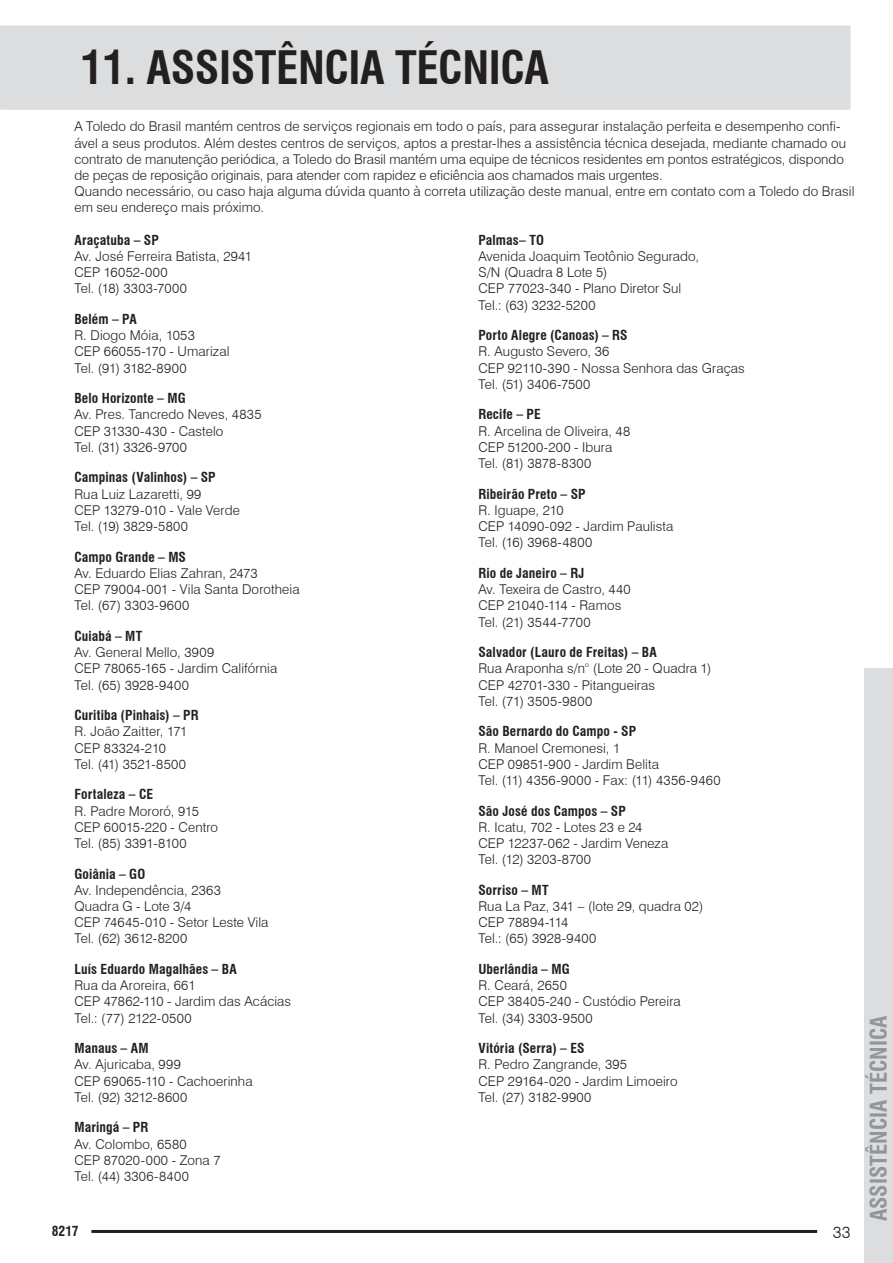
<style>
.page{position:relative;width:893px;height:1263px;background:#fff}
.page>*{position:absolute;margin:0;border:0;box-sizing:border-box;transform-origin:0 0}
.t1{font:700 condensed 45px "Swiss 721 BT";letter-spacing:-.01em;color:#231f20}
.t2{font:700 condensed 22.5px "Swiss 721 BT";color:#939598}
.t3{font:300 16.5px "Swiss 721 BT";color:#231f20}
.Texto{font:300 13.5px/16.2px "Swiss 721 BT";letter-spacing:.01em;color:#231f20}
.Texto-2{font:700 condensed 13.5px "Swiss 721 BT";letter-spacing:.01em;color:#231f20}
</style>
<div class="page">
<div style="left:0;top:25px;width:850px;height:85px;background:#dcdddf"></div>
<div style="left:864px;top:668px;width:29px;height:595px;background:#dcdddf"></div>
<hr style="left:91px;top:1230px;width:726px;height:3px;background:#231f20">
<p class="t1" style="left:81px;top:41px;width:470px">11. ASSISTÊNCIA TÉCNICA</p>
<p class="Texto" style="left:74px;top:118px;width:773px">A Toledo do Brasil mantém centros de serviços regionais em todo o país, para assegurar instalação perfeita e desempenho confi&shy;ável a seus produtos. Além destes centros de serviços, aptos a prestar-lhes a assistência técnica desejada, mediante chamado ou contrato de manutenção periódica, a Toledo do Brasil mantém uma equipe de técnicos residentes em pontos estratégicos, dispondo de peças de reposição originais, para atender com rapidez e eficiência aos chamados mais urgentes.</p>
<p class="Texto" style="left:74px;top:183px;width:782px">Quando necessário, ou caso haja alguma dúvida quanto à correta utilização deste manual, entre em contato com a Toledo do Brasil em seu endereço mais próximo.</p>
<p class="Texto-2" style="left:74px;top:232px;width:86px">Araçatuba – SP</p>
<p class="Texto" style="left:74px;top:248px;width:179px">Av. José Ferreira Batista, 2941</p>
<p class="Texto" style="left:74px;top:264px;width:95px">CEP 16052-000</p>
<p class="Texto" style="left:74px;top:280px;width:114px">Tel. (18) 3303-7000</p>
<p class="Texto-2" style="left:74px;top:311px;width:64px">Belém – PA</p>
<p class="Texto" style="left:74px;top:327px;width:122px">R. Diogo Móia, 1053</p>
<p class="Texto" style="left:74px;top:343px;width:157px">CEP 66055-170 - Umarizal</p>
<p class="Texto" style="left:74px;top:360px;width:114px">Tel. (91) 3182-8900</p>
<p class="Texto-2" style="left:74px;top:390px;width:113px">Belo Horizonte – MG</p>
<p class="Texto" style="left:74px;top:406px;width:189px">Av. Pres. Tancredo Neves, 4835</p>
<p class="Texto" style="left:74px;top:423px;width:151px">CEP 31330-430 - Castelo</p>
<p class="Texto" style="left:74px;top:439px;width:114px">Tel. (31) 3326-9700</p>
<p class="Texto-2" style="left:74px;top:469px;width:143px">Campinas (Valinhos) – SP</p>
<p class="Texto" style="left:74px;top:486px;width:129px">Rua Luiz Lazaretti, 99</p>
<p class="Texto" style="left:74px;top:502px;width:167px">CEP 13279-010 - Vale Verde</p>
<p class="Texto" style="left:74px;top:518px;width:115px">Tel. (19) 3829-5800</p>
<p class="Texto-2" style="left:74px;top:549px;width:113px">Campo Grande – MS</p>
<p class="Texto" style="left:74px;top:565px;width:185px">Av. Eduardo Elias Zahran, 2473</p>
<p class="Texto" style="left:74px;top:581px;width:227px">CEP 79004-001 - Vila Santa Dorotheia</p>
<p class="Texto" style="left:74px;top:597px;width:116px">Tel. (67) 3303-9600</p>
<p class="Texto-2" style="left:74px;top:628px;width:69px">Cuiabá – MT</p>
<p class="Texto" style="left:74px;top:644px;width:141px">Av. General Mello, 3909</p>
<p class="Texto" style="left:74px;top:660px;width:204px">CEP 78065-165 - Jardim Califórnia</p>
<p class="Texto" style="left:74px;top:676px;width:116px">Tel. (65) 3928-9400</p>
<p class="Texto-2" style="left:74px;top:707px;width:126px">Curitiba (Pinhais) – PR</p>
<p class="Texto" style="left:74px;top:723px;width:115px">R. João Zaitter, 171</p>
<p class="Texto" style="left:74px;top:739px;width:93px">CEP 83324-210</p>
<p class="Texto" style="left:74px;top:756px;width:113px">Tel. (41) 3521-8500</p>
<p class="Texto-2" style="left:74px;top:786px;width:80px">Fortaleza – CE</p>
<p class="Texto" style="left:74px;top:802px;width:126px">R. Padre Mororó, 915</p>
<p class="Texto" style="left:74px;top:819px;width:145px">CEP 60015-220 - Centro</p>
<p class="Texto" style="left:74px;top:835px;width:114px">Tel. (85) 3391-8100</p>
<p class="Texto-2" style="left:74px;top:865px;width:72px">Goiânia – GO</p>
<p class="Texto" style="left:74px;top:882px;width:148px">Av. Independência, 2363</p>
<p class="Texto" style="left:74px;top:898px;width:118px">Quadra G - Lote 3/4</p>
<p class="Texto" style="left:74px;top:914px;width:196px">CEP 74645-010 - Setor Leste Vila</p>
<p class="Texto" style="left:74px;top:930px;width:114px">Tel. (62) 3612-8200</p>
<p class="Texto-2" style="left:74px;top:961px;width:164px">Luís Eduardo Magalhães – BA</p>
<p class="Texto" style="left:74px;top:977px;width:123px">Rua da Aroreira, 661</p>
<p class="Texto" style="left:74px;top:993px;width:218px">CEP 47862-110 - Jardim das Acácias</p>
<p class="Texto" style="left:74px;top:1009px;width:119px">Tel.: (77) 2122-0500</p>
<p class="Texto-2" style="left:74px;top:1040px;width:76px">Manaus – AM</p>
<p class="Texto" style="left:74px;top:1056px;width:108px">Av. Ajuricaba, 999</p>
<p class="Texto" style="left:74px;top:1072px;width:180px">CEP 69065-110 - Cachoerinha</p>
<p class="Texto" style="left:74px;top:1089px;width:115px">Tel. (92) 3212-8600</p>
<p class="Texto-2" style="left:74px;top:1119px;width:75px">Maringá – PR</p>
<p class="Texto" style="left:74px;top:1135px;width:114px">Av. Colombo, 6580</p>
<p class="Texto" style="left:74px;top:1152px;width:148px">CEP 87020-000 - Zona 7</p>
<p class="Texto" style="left:74px;top:1168px;width:116px">Tel. (44) 3306-8400</p>
<p class="Texto-2" style="left:478px;top:232px;width:67px">Palmas– TO</p>
<p class="Texto" style="left:478px;top:248px;width:222px">Avenida Joaquim Teotônio Segurado,</p>
<p class="Texto" style="left:478px;top:264px;width:131px">S/N (Quadra 8 Lote 5)</p>
<p class="Texto" style="left:478px;top:280px;width:204px">CEP 77023-340 - Plano Diretor Sul</p>
<p class="Texto" style="left:478px;top:297px;width:119px">Tel.: (63) 3232-5200</p>
<p class="Texto-2" style="left:478px;top:327px;width:151px">Porto Alegre (Canoas) – RS</p>
<p class="Texto" style="left:478px;top:343px;width:133px">R. Augusto Severo, 36</p>
<p class="Texto" style="left:478px;top:360px;width:268px">CEP 92110-390 - Nossa Senhora das Graças</p>
<p class="Texto" style="left:478px;top:376px;width:114px">Tel. (51) 3406-7500</p>
<p class="Texto-2" style="left:478px;top:406px;width:64px">Recife – PE</p>
<p class="Texto" style="left:478px;top:423px;width:153px">R. Arcelina de Oliveira, 48</p>
<p class="Texto" style="left:478px;top:439px;width:135px">CEP 51200-200 - Ibura</p>
<p class="Texto" style="left:478px;top:455px;width:115px">Tel. (81) 3878-8300</p>
<p class="Texto-2" style="left:478px;top:486px;width:109px">Ribeirão Preto – SP</p>
<p class="Texto" style="left:478px;top:502px;width:87px">R. Iguape, 210</p>
<p class="Texto" style="left:478px;top:518px;width:196px">CEP 14090-092 - Jardim Paulista</p>
<p class="Texto" style="left:478px;top:534px;width:115px">Tel. (16) 3968-4800</p>
<p class="Texto-2" style="left:478px;top:565px;width:108px">Rio de Janeiro – RJ</p>
<p class="Texto" style="left:478px;top:581px;width:154px">Av. Texeira de Castro, 440</p>
<p class="Texto" style="left:478px;top:597px;width:145px">CEP 21040-114 - Ramos</p>
<p class="Texto" style="left:478px;top:613px;width:114px">Tel. (21) 3544-7700</p>
<p class="Texto-2" style="left:478px;top:644px;width:180px">Salvador (Lauro de Freitas) – BA</p>
<p class="Texto" style="left:478px;top:660px;width:235px">Rua Araponha s/n° (Lote 20 - Quadra 1)</p>
<p class="Texto" style="left:478px;top:676px;width:178px">CEP 42701-330 - Pitangueiras</p>
<p class="Texto" style="left:478px;top:693px;width:115px">Tel. (71) 3505-9800</p>
<p class="Texto-2" style="left:478px;top:723px;width:159px">São Bernardo do Campo - SP</p>
<p class="Texto" style="left:478px;top:739px;width:143px">R. Manoel Cremonesi, 1</p>
<p class="Texto" style="left:478px;top:756px;width:182px">CEP 09851-900 - Jardim Belita</p>
<p class="Texto" style="left:478px;top:772px;width:244px">Tel. (11) 4356-9000 - Fax: (11) 4356-9460</p>
<p class="Texto-2" style="left:478px;top:802px;width:149px">São José dos Campos – SP</p>
<p class="Texto" style="left:478px;top:819px;width:166px">R. Icatu, 702 - Lotes 23 e 24</p>
<p class="Texto" style="left:478px;top:835px;width:191px">CEP 12237-062 - Jardim Veneza</p>
<p class="Texto" style="left:478px;top:851px;width:114px">Tel. (12) 3203-8700</p>
<p class="Texto-2" style="left:478px;top:882px;width:72px">Sorriso – MT</p>
<p class="Texto" style="left:478px;top:898px;width:226px">Rua La Paz, 341 – (lote 29, quadra 02)</p>
<p class="Texto" style="left:478px;top:914px;width:91px">CEP 78894-114</p>
<p class="Texto" style="left:478px;top:930px;width:119px">Tel.: (65) 3928-9400</p>
<p class="Texto-2" style="left:478px;top:961px;width:93px">Uberlândia – MG</p>
<p class="Texto" style="left:478px;top:977px;width:90px">R. Ceará, 2650</p>
<p class="Texto" style="left:478px;top:993px;width:204px">CEP 38405-240 - Custódio Pereira</p>
<p class="Texto" style="left:478px;top:1009px;width:116px">Tel. (34) 3303-9500</p>
<p class="Texto-2" style="left:478px;top:1040px;width:108px">Vitória (Serra) – ES</p>
<p class="Texto" style="left:478px;top:1056px;width:150px">R. Pedro Zangrande, 395</p>
<p class="Texto" style="left:478px;top:1072px;width:201px">CEP 29164-020 - Jardim Limoeiro</p>
<p class="Texto" style="left:478px;top:1089px;width:115px">Tel. (27) 3182-9900</p>
<p class="Texto-2" style="left:52px;top:1223px;width:28px">8217</p>
<p class="t3" style="left:833px;top:1222px;width:19px">33</p>
<h2 class="t2" style="left:865px;top:1221px;width:207px;rotate:-90deg">ASSISTÊNCIA TÉCNICA</h2>
</div>
